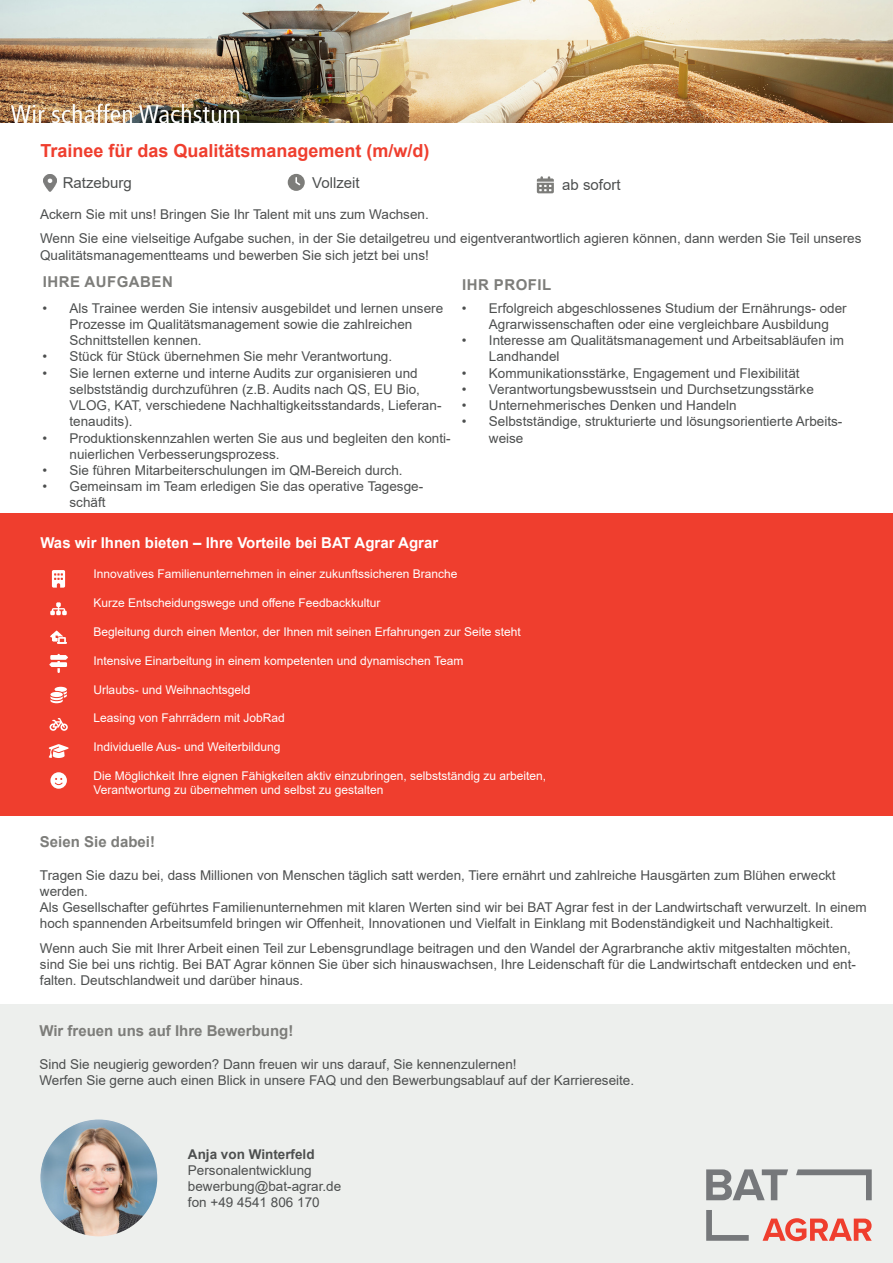
<style>
.page{position:relative;width:893px;height:1263px;background:#fff}
.page>*{position:absolute;margin:0;border:0;box-sizing:border-box;transform-origin:0 0}
.t1{font:700 18px "Arial";color:#ef3e2e}
.t2{font:700 15px "Arial";color:#fff}
.t3{font:700 15px "Arial";color:#7d7d7a}
.t4{font:15px "Arial";color:#4d4f4f}
.t5{font:700 15px "Arial";letter-spacing:.035em;color:#7d7d7a}
.t6{font:13.5px/16.2px "Arial";color:#4d4f4f}
.t7{font:12px "Arial";color:#fff}
.s1{font-weight:700}
</style>
<div class="page">
<img style="left:0;top:0;width:893px;height:122px">
<div style="left:0;top:1005px;width:893px;height:258px;background:#edefed"></div>
<svg style="left:706px;top:1169px;width:166px;height:72px"></svg>
<img style="left:40px;top:1119px;width:117px;height:117px;border-radius:58px">
<svg style="left:537px;top:176px;width:17px;height:17px"></svg>
<img style="left:43px;top:174px;width:13px;height:17px">
<svg style="left:288px;top:174px;width:17px;height:17px"></svg>
<div style="left:0;top:513px;width:893px;height:303px;background:#ef3e2e"></div>
<svg style="left:52px;top:570px;width:13px;height:18px"></svg>
<svg style="left:50px;top:772px;width:17px;height:17px"></svg>
<svg style="left:50px;top:602px;width:17px;height:13px"></svg>
<svg style="left:49px;top:654px;width:19px;height:19px"></svg>
<svg style="left:50px;top:630px;width:17px;height:14px"></svg>
<svg style="left:48px;top:687px;width:21px;height:71px"></svg>
<p class="t1" style="left:40px;top:138px;width:391px">Trainee für das Qualitätsmanagement (m/w/d)</p>
<p class="t4" style="left:63px;top:173px;width:71px">Ratzeburg</p>
<p class="t4" style="left:312px;top:173px;width:49px">Vollzeit</p>
<p class="t4" style="left:562px;top:174px;width:60px">ab sofort</p>
<p class="t6" style="left:40px;top:206px;width:390px">Ackern Sie mit uns! Bringen Sie Ihr Talent mit uns zum Wachsen.</p>
<p class="t6" style="left:40px;top:230px;width:823px">Wenn Sie eine vielseitige Aufgabe suchen, in der Sie detailgetreu und eigentverantwortlich agieren können, dann werden Sie Teil unseres<br>Qualitätsmanagementteams und bewerben Sie sich jetzt bei uns!</p>
<p class="t5" style="left:43px;top:271px;width:132px">IHRE AUFGABEN</p>
<p class="t6" style="left:70px;top:300px;width:375px;text-indent:-27px">• Als Trainee werden Sie intensiv ausgebildet und lernen unsere<br>Prozesse im Qualitätsmanagement sowie die zahlreichen<br>Schnittstellen kennen.</p>
<p class="t6" style="left:43px;top:349px;width:351px">• Stück für Stück übernehmen Sie mehr Verantwortung.</p>
<p class="t6" style="left:70px;top:365px;width:373px;text-indent:-27px">• Sie lernen externe und interne Audits zur organisieren und selbstständig durchzuführen (z.B. Audits nach QS, EU Bio, VLOG, KAT, verschiedene Nachhaltigkeitsstandards, Lieferan&shy;tenaudits).</p>
<p class="t6" style="left:70px;top:430px;width:383px;text-indent:-27px">• Produktionskennzahlen werten Sie aus und begleiten den konti&shy;nuierlichen Verbesserungsprozess.</p>
<p class="t6" style="left:43px;top:462px;width:362px">• Sie führen Mitarbeiterschulungen im QM-Bereich durch.</p>
<p class="t6" style="left:70px;top:478px;width:355px;text-indent:-27px">• Gemeinsam im Team erledigen Sie das operative Tagesge&shy;schäft</p>
<p class="t5" style="left:462px;top:275px;width:91px">IHR PROFIL</p>
<p class="t6" style="left:489px;top:300px;width:359px;text-indent:-27px">• Erfolgreich abgeschlossenes Studium der Ernährungs- oder<br>Agrarwissenschaften oder eine vergleichbare Ausbildung</p>
<p class="t6" style="left:489px;top:332px;width:356px;text-indent:-27px">• Interesse am Qualitätsmanagement und Arbeitsabläufen im<br>Landhandel</p>
<p class="t6" style="left:462px;top:365px;width:339px">• Kommunikationsstärke, Engagement und Flexibilität</p>
<p class="t6" style="left:462px;top:381px;width:353px">• Verantwortungsbewusstsein und Durchsetzungsstärke</p>
<p class="t6" style="left:462px;top:397px;width:276px">• Unternehmerisches Denken und Handeln</p>
<p class="t6" style="left:489px;top:413px;width:355px;text-indent:-27px">• Selbstständige, strukturierte und lösungsorientierte Arbeits&shy;weise</p>
<p class="t2" style="left:40px;top:532px;width:399px">Was wir Ihnen bieten – Ihre Vorteile bei BAT Agrar Agrar</p>
<p class="t7" style="left:93px;top:566px;width:366px">Innovatives Familienunternehmen in einer zukunftssicheren Branche</p>
<p class="t7" style="left:93px;top:595px;width:289px">Kurze Entscheidungswege und offene Feedbackkultur</p>
<p class="t7" style="left:93px;top:624px;width:429px">Begleitung durch einen Mentor, der Ihnen mit seinen Erfahrungen zur Seite steht</p>
<p class="t7" style="left:93px;top:652px;width:372px">Intensive Einarbeitung in einem kompetenten und dynamischen Team</p>
<p class="t7" style="left:93px;top:681px;width:159px">Urlaubs- und Weihnachtsgeld</p>
<p class="t7" style="left:93px;top:710px;width:193px">Leasing von Fahrrädern mit JobRad</p>
<p class="t7" style="left:93px;top:739px;width:189px">Individuelle Aus- und Weiterbildung</p>
<p class="t7" style="left:93px;top:768px;width:454px">Die Möglichkeit Ihre eignen Fähigkeiten aktiv einzubringen, selbstständig zu arbeiten,</p>
<p class="t7" style="left:93px;top:782px;width:292px">Verantwortung zu übernehmen und selbst zu gestalten</p>
<p class="t3" style="left:40px;top:831px;width:117px">Seien Sie dabei!</p>
<p class="t6" style="left:40px;top:867px;width:797px">Tragen Sie dazu bei, dass Millionen von Menschen täglich satt werden, Tiere ernährt und zahlreiche Hausgärten zum Blühen erweckt werden.</p>
<p class="t6" style="left:40px;top:899px;width:828px">Als Gesellschafter geführtes Familienunternehmen mit klaren Werten sind wir bei BAT Agrar fest in der Landwirtschaft verwurzelt. In einem hoch spannenden Arbeitsumfeld bringen wir Offenheit, Innovationen und Vielfalt in Einklang mit Bodenständigkeit und Nachhaltigkeit.</p>
<p class="t6" style="left:40px;top:940px;width:817px">Wenn auch Sie mit Ihrer Arbeit einen Teil zur Lebensgrundlage beitragen und den Wandel der Agrarbranche aktiv mitgestalten möchten, sind Sie bei uns richtig. Bei BAT Agrar können Sie über sich hinauswachsen, Ihre Leidenschaft für die Landwirtschaft entdecken und ent&shy;falten. Deutschlandweit und darüber hinaus.</p>
<p class="t3" style="left:39px;top:1020px;width:256px">Wir freuen uns auf Ihre Bewerbung!</p>
<p class="t6" style="left:39px;top:1056px;width:479px">Sind Sie neugierig geworden? Dann freuen wir uns darauf, Sie kennenzulernen!</p>
<p class="t6" style="left:39px;top:1072px;width:596px">Werfen Sie gerne auch einen Blick in unsere FAQ und den Bewerbungsablauf auf der Karriereseite.</p>
<p class="t6" style="left:188px;top:1145px;width:128px"><span class="s1">Anja von Winterfeld<br></span>Personalentwicklung</p>
<p class="t6" style="left:188px;top:1178px;width:155px">bewerbung@bat-agrar.de</p>
<p class="t6" style="left:188px;top:1194px;width:133px">fon +49 4541 806 170</p>
</div>
